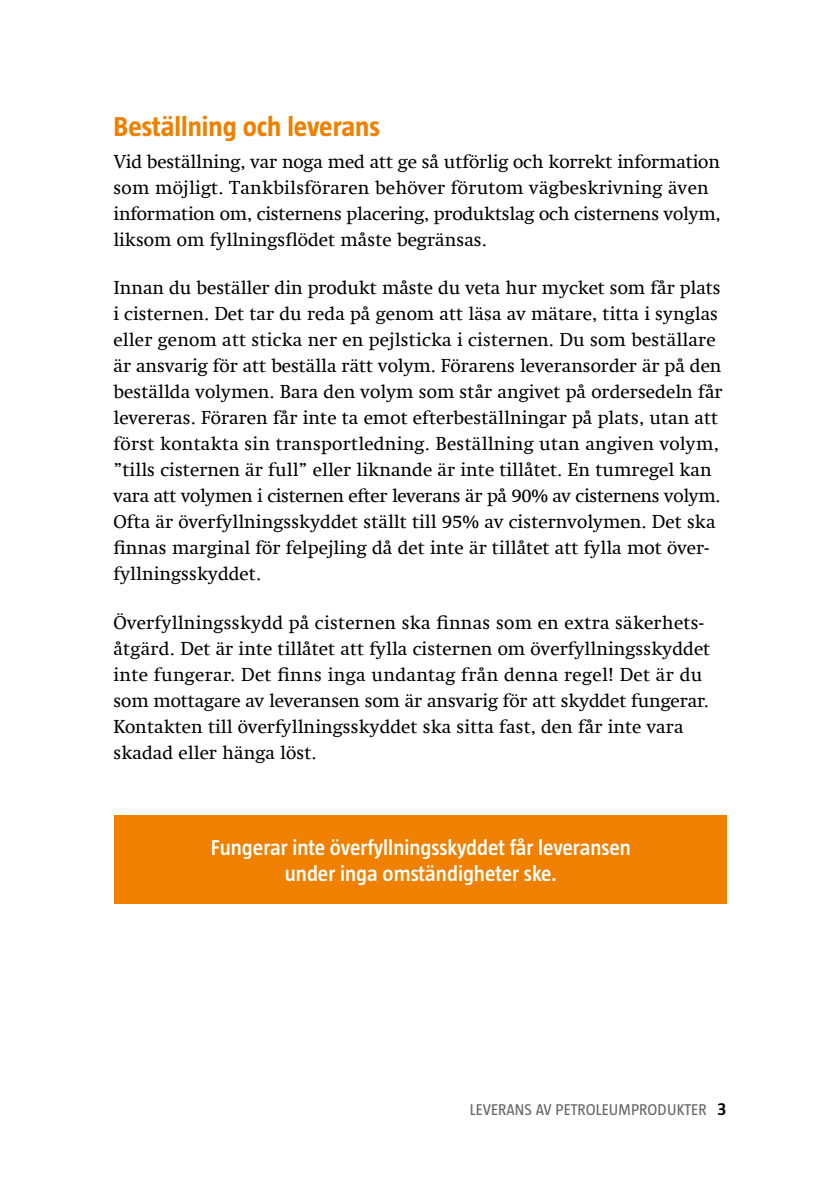
<style>
.page{position:relative;width:840px;height:1191px;background:#fff}
.page>*{position:absolute;margin:0;border:0;box-sizing:border-box;transform-origin:0 0}
.t1{font:700 28px "Taz";color:#ef8000}
.t2{font:600 22px/26px "Taz";color:#fff;text-align:center}
.t3{font:19px/26px "Swift Com";color:#000}
.t4{font:16px "Taz";letter-spacing:.01em;color:#68676c}
.s1{font-weight:600;font-size:18px;color:#000}
</style>
<div class="page">
<div style="left:114px;top:814px;width:613px;height:89px;background:#ef8000"></div>
<h1 class="t1" style="left:113px;top:111px;width:268px">Beställning och leverans</h1>
<p class="t3" style="left:113px;top:148px;width:608px">Vid beställning, var noga med att ge så utförlig och korrekt information som möjligt. Tankbilsföraren behöver förutom vägbeskrivning även information om, cisternens placering, produktslag och cisternens volym, liksom om fyllningsflödet måste begränsas.</p>
<p class="t3" style="left:113px;top:275px;width:610px">Innan du beställer din produkt måste du veta hur mycket som får plats i cisternen. Det tar du reda på genom att läsa av mätare, titta i synglas eller genom att sticka ner en pejlsticka i cisternen. Du som beställare är ansvarig för att beställa rätt volym. Förarens leveransorder är på den beställda volymen. Bara den volym som står angivet på ordersedeln får levereras. Föraren får inte ta emot efterbeställningar på plats, utan att först kontakta sin transportledning. Beställning utan angiven volym, ”tills cisternen är full” eller liknande är inte tillåtet. En tumregel kan vara att volymen i cisternen efter leverans är på 90% av cisternens volym.<br>Ofta är överfyllningsskyddet ställt till 95% av cisternvolymen. Det ska finnas marginal för felpejling då det inte är tillåtet att fylla mot över&shy;fyllningsskyddet.</p>
<p class="t3" style="left:113px;top:609px;width:598px">Överfyllningsskydd på cisternen ska finnas som en extra säkerhets&shy;åtgärd. Det är inte tillåtet att fylla cisternen om överfyllningsskyddet inte fungerar. Det finns inga undantag från denna regel! Det är du som mottagare av leveransen som är ansvarig för att skyddet fungerar.<br>Kontakten till överfyllningsskyddet ska sitta fast, den får inte vara skadad eller hänga löst.</p>
<p class="t2" style="left:211px;top:834px;width:421px">Fungerar inte överfyllningsskyddet får leveransen under inga omständigheter ske.</p>
<p class="t4" style="left:469px;top:1100px;width:258px">LEVERANS AV PETROLEUMPRODUKTER <span class="s1">3</span></p>
</div>
